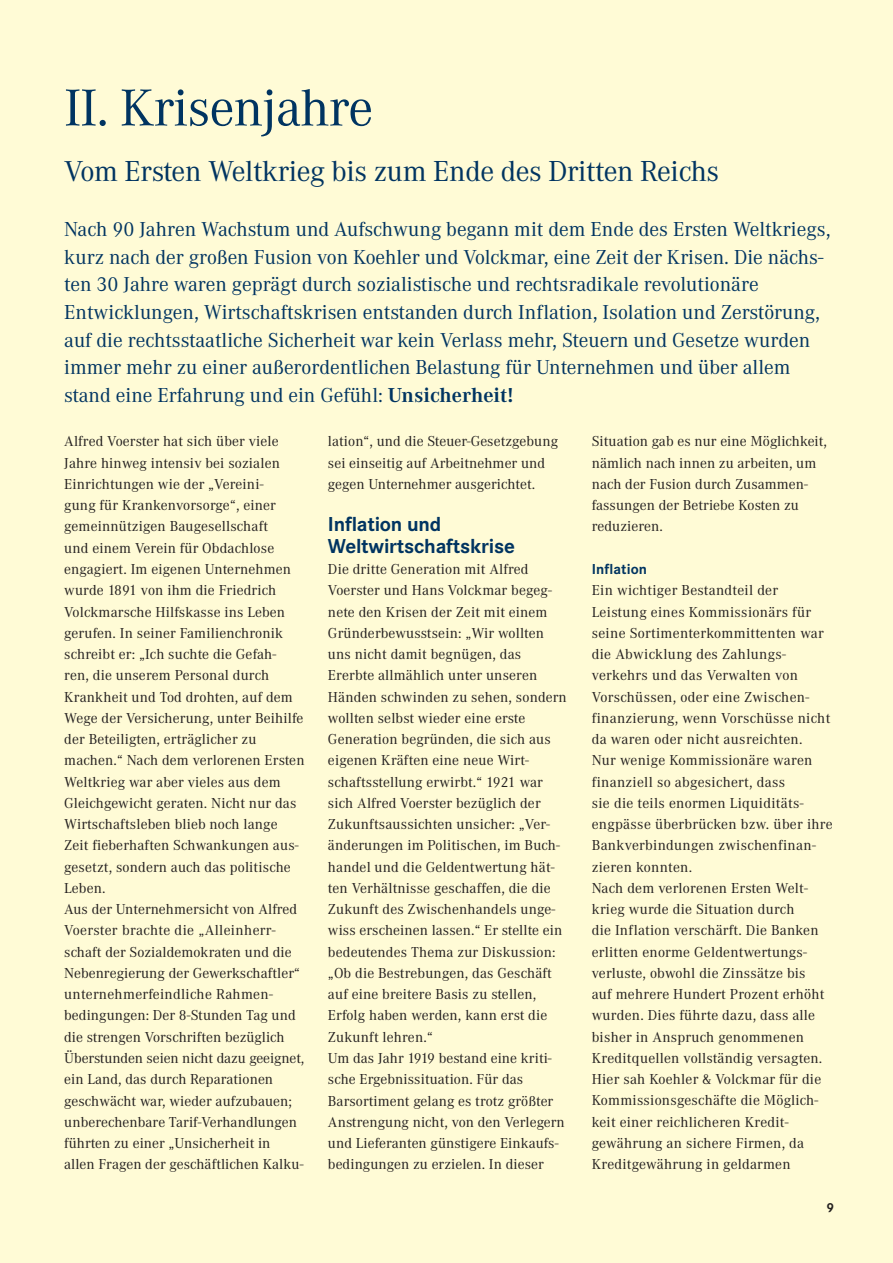
<style>
.page{position:relative;width:893px;height:1263px;background:#fff}
.page>*{position:absolute;margin:0;border:0;box-sizing:border-box;transform-origin:0 0}
.t1{font:54px "Corporate A";letter-spacing:-.015em;color:#003461}
.t2{font:30px "Corporate A";letter-spacing:-.01em;color:#003461}
.t3{font:21px/27.6px "Corporate A";color:#003461}
.t4{font:700 21px/21.3px "Corporate S";letter-spacing:-.01em;color:#003461}
.t5{font:15px/21.3px "Corporate A";letter-spacing:.01em;color:#231f1f}
.t6{font:700 15px "Corporate S";letter-spacing:.005em;color:#003461}
.t7{font:700 13.5px "Corporate S";color:#231f1f}
.s1{font-weight:700}
</style>
<div class="page">
<div style="left:0;top:0;width:892px;height:1263px;background:#fffbd6"></div>
<h1 class="t1" style="left:64px;top:90px;width:310px">II. Krisenjahre</h1>
<h2 class="t2" style="left:64px;top:161px;width:656px">Vom Ersten Weltkrieg bis zum Ende des Dritten Reichs</h2>
<p class="t3" style="left:64px;top:218px;width:767px">Nach 90 Jahren Wachstum und Aufschwung begann mit dem Ende des Ersten Weltkriegs, kurz nach der großen Fusion von Koehler und Volckmar, eine Zeit der Krisen. Die nächs&shy;ten 30 Jahre waren geprägt durch sozialistische und rechtsradikale revolutionäre Entwicklungen, Wirtschaftskrisen entstanden durch Inflation, Isolation und Zerstörung, auf die rechtsstaatliche Sicherheit war kein Verlass mehr, Steuern und Gesetze wurden immer mehr zu einer außerordentlichen Belastung für Unternehmen und über allem stand eine Erfahrung und ein Gefühl: <span class="s1">Unsicherheit!</span></p>
<p class="t5" style="left:64px;top:433px;width:242px">Alfred Voerster hat sich über viele Jahre hinweg intensiv bei sozialen Einrichtungen wie der „Vereini-<br>gung für Krankenvorsorge“, einer gemeinnützigen Baugesellschaft<br>und einem Verein für Obdachlose engagiert. Im eigenen Unternehmen wurde 1891 von ihm die Friedrich Volckmarsche Hilfskasse ins Leben gerufen. In seiner Familienchronik schreibt er: „Ich suchte die Gefah&shy;ren, die unserem Personal durch Krankheit und Tod drohten, auf dem Wege der Versicherung, unter Beihilfe der Beteiligten, erträglicher zu machen.“ Nach dem verlorenen Ersten Weltkrieg war aber vieles aus dem Gleichgewicht geraten. Nicht nur das Wirtschaftsleben blieb noch lange Zeit fieberhaften Schwankungen aus&shy;gesetzt, sondern auch das politische Leben.<br>Aus der Unternehmersicht von Alfred Voerster brachte die „Alleinherr&shy;schaft der Sozialdemokraten und die Nebenregierung der Gewerkschaftler“ unternehmerfeindliche Rahmen&shy;bedingungen: Der 8-Stunden Tag und die strengen Vorschriften bezüglich Überstunden seien nicht dazu geeignet, ein Land, das durch Reparationen geschwächt war, wieder aufzubauen; unberechenbare Tarif-Verhandlungen führten zu einer „Unsicherheit in allen Fragen der geschäftlichen Kalku-</p>
<p class="t5" style="left:328px;top:433px;width:231px">lation“, und die Steuer-Gesetzgebung sei einseitig auf Arbeitnehmer und gegen Unternehmer ausgerichtet.</p>
<h3 class="t4" style="left:328px;top:516px;width:188px">Inflation und<br>Weltwirtschaftskrise</h3>
<p class="t5" style="left:328px;top:560px;width:240px">Die dritte Generation mit Alfred Voerster und Hans Volckmar begeg&shy;nete den Krisen der Zeit mit einem Gründerbewusstsein: „Wir wollten uns nicht damit begnügen, das Ererbte allmählich unter unseren Händen schwinden zu sehen, sondern wollten selbst wieder eine erste Generation begründen, die sich aus eigenen Kräften eine neue Wirt&shy;schaftsstellung erwirbt.“ 1921 war sich Alfred Voerster bezüglich der Zukunftsaussichten unsicher: „Ver&shy;änderungen im Politischen, im Buch&shy;handel und die Geldentwertung hät&shy;ten Verhältnisse geschaffen, die die Zukunft des Zwischenhandels unge&shy;wiss erscheinen lassen.“ Er stellte ein bedeutendes Thema zur Diskussion: „Ob die Bestrebungen, das Geschäft auf eine breitere Basis zu stellen, Erfolg haben werden, kann erst die Zukunft lehren.“<br>Um das Jahr 1919 bestand eine kriti&shy;sche Ergebnissituation. Für das Barsortiment gelang es trotz größter Anstrengung nicht, von den Verlegern und Lieferanten günstigere Einkaufs&shy;bedingungen zu erzielen. In dieser</p>
<p class="t5" style="left:591px;top:433px;width:237px">Situation gab es nur eine Möglichkeit, nämlich nach innen zu arbeiten, um nach der Fusion durch Zusammen&shy;fassungen der Betriebe Kosten zu reduzieren.</p>
<p class="t6" style="left:591px;top:564px;width:57px">Inflation</p>
<p class="t5" style="left:591px;top:581px;width:242px">Ein wichtiger Bestandteil der Leistung eines Kommissionärs für seine Sortimenterkommittenten war die Abwicklung des Zahlungs&shy;verkehrs und das Verwalten von Vorschüssen, oder eine Zwischen&shy;finanzierung, wenn Vorschüsse nicht da waren oder nicht ausreichten.<br>Nur wenige Kommissionäre waren finanziell so abgesichert, dass<br>sie die teils enormen Liquiditäts&shy;engpässe überbrücken bzw. über ihre Bankverbindungen zwischenfinan&shy;zieren konnten.<br>Nach dem verlorenen Ersten Welt&shy;krieg wurde die Situation durch<br>die Inflation verschärft. Die Banken erlitten enorme Geldentwertungs&shy;verluste, obwohl die Zinssätze bis<br>auf mehrere Hundert Prozent erhöht wurden. Dies führte dazu, dass alle bisher in Anspruch genommenen Kreditquellen vollständig versagten.<br>Hier sah Koehler &amp; Volckmar für die Kommissionsgeschäfte die Möglich&shy;keit einer reichlicheren Kredit&shy;gewährung an sichere Firmen, da Kreditgewährung in geldarmen</p>
<p class="t7" style="left:826px;top:1203px;width:9px">9</p>
</div>
